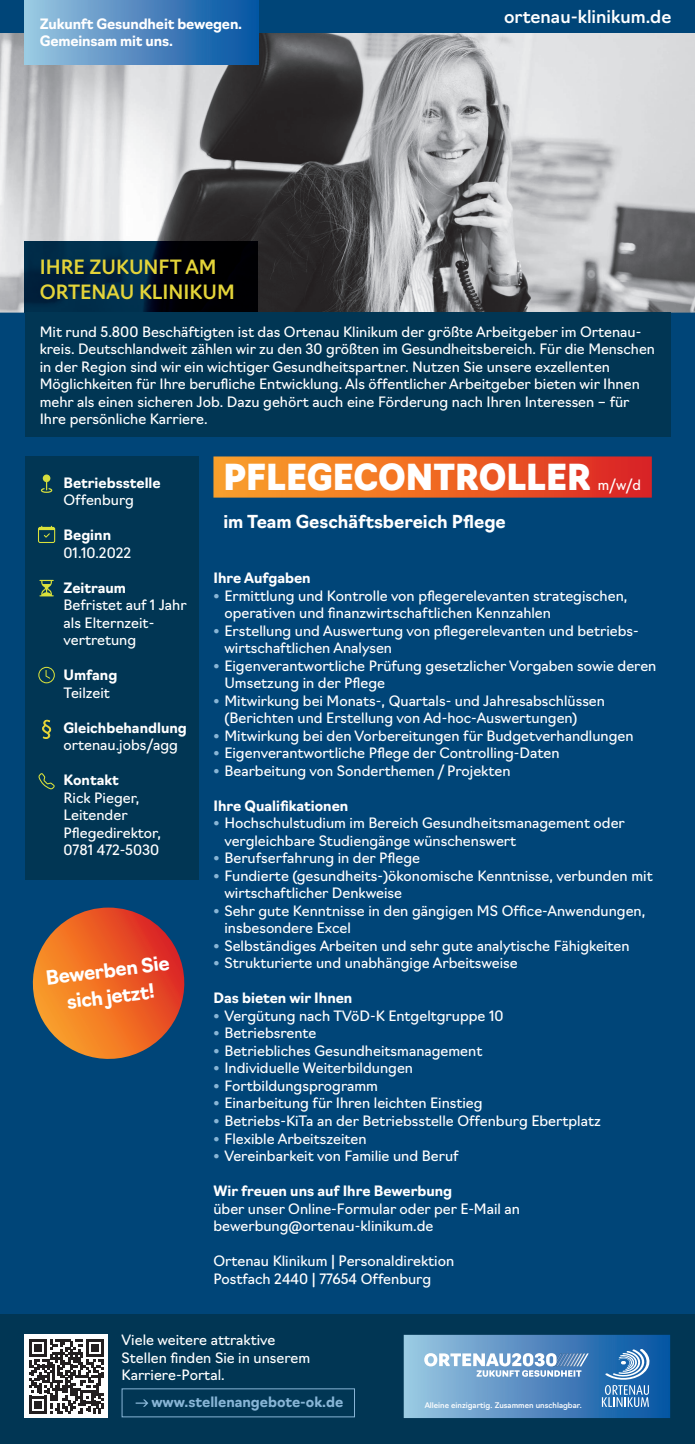
<style>
.page{position:relative;width:695px;height:1444px;background:#fff}
.page>*{position:absolute;margin:0;border:0;box-sizing:border-box;transform-origin:0 0}
.t1{font:900 35px "Navigo";color:#fff}
.t2{font:500 19.25px/24.5px "Navigo";color:#e4d439}
.t3{font:700 19.25px/26.2px "Navigo";color:#fff;text-align:center}
.t4{font:700 17.5px "Navigo";color:#fff}
.t5{font:500 17.5px "Navigo";color:#fff}
.t6{font:14px/17.5px "Navigo";color:#fff}
.t7{font:700 14px/17.5px "Navigo";color:#fff}
.t8{font:700 14px "Navigo";color:#88b5d6}
.t9{font:500 7.52px "Navigo";color:#fff}
.s1{font-family:"Dax Pro";font-weight:700;font-stretch:expanded;color:#88b5d6}
</style>
<div class="page">
<div style="left:0;top:313px;width:694px;height:1012px;background:#004578"></div>
<img style="left:0;top:32px;width:694px;height:281px">
<div style="left:213px;top:456px;width:438px;height:41px;background:linear-gradient(to right,#fda728,#dd2623)"></div>
<div style="left:0;top:1315px;width:694px;height:129px;background:#013654"></div>
<div style="left:25px;top:1334px;width:83px;height:84px;background:#fff"></div>
<svg style="left:29px;top:1339px;width:75px;height:74px"></svg>
<svg style="left:403px;top:1334px;width:267px;height:84px;background:#6195c5"></svg>
<svg style="left:136px;top:1399px;width:12px;height:7px"></svg>
<div style="left:122px;top:1388px;width:233px;height:29px;border:1px solid #88b5d6"></div>
<div style="left:25px;top:456px;width:173px;height:424px;background:#013654"></div>
<div style="left:43px;top:474px;width:7px;height:8px;background:#d4dd3e;border-radius:50%"></div>
<svg style="left:41px;top:478px;width:11px;height:15px"></svg>
<svg style="left:38px;top:526px;width:17px;height:17px"></svg>
<svg style="left:39px;top:580px;width:15px;height:16px"></svg>
<svg style="left:38px;top:667px;width:17px;height:16px"></svg>
<svg style="left:42px;top:720px;width:9px;height:19px"></svg>
<svg style="left:38px;top:773px;width:17px;height:16px"></svg>
<svg style="left:32px;top:907px;width:153px;height:152px"></svg>
<img style="left:25px;top:242px;width:232px;height:71px">
<div style="left:25px;top:313px;width:645px;height:124px;background:#013654"></div>
<div style="left:0;top:0;width:694px;height:32px;background:#004578"></div>
<div style="left:25px;top:0;width:233px;height:64px;background:linear-gradient(to right,#9ec5e1,#0350a1)"></div>
<p class="t7" style="left:40px;top:14px;width:204px">Zukunft Gesundheit bewegen.<br>Gemeinsam mit uns.</p>
<p class="t5" style="left:504px;top:3px;width:169px">ortenau-klinikum.de</p>
<h2 class="t2" style="left:40px;top:254px;width:196px">IHRE ZUKUNFT AM<br>ORTENAU KLINIKUM</h2>
<p class="t6" style="left:40px;top:321px;width:616px">Mit rund 5.800 Beschäftigten ist das Ortenau Klinikum der größte Arbeitgeber im Ortenau&shy;kreis. Deutschlandweit zählen wir zu den 30 größten im Gesundheitsbereich. Für die Menschen in der Region sind wir ein wichtiger Gesundheitspartner. Nutzen Sie unsere exzellenten Möglichkeiten für Ihre berufliche Entwicklung. Als öffentlicher Arbeitgeber bieten wir Ihnen mehr als einen sicheren Job. Dazu gehört auch eine Förderung nach Ihren Interessen – für Ihre persönliche Karriere.</p>
<p class="t7" style="left:63px;top:473px;width:99px">Betriebsstelle</p>
<p class="t6" style="left:63px;top:490px;width:72px">Offenburg</p>
<p class="t7" style="left:63px;top:525px;width:49px">Beginn</p>
<p class="t6" style="left:63px;top:543px;width:69px">01.10.2022</p>
<p class="t7" style="left:63px;top:578px;width:64px">Zeitraum</p>
<p class="t6" style="left:63px;top:595px;width:125px">Befristet auf 1 Jahr als Elternzeit&shy;vertretung</p>
<p class="t7" style="left:63px;top:665px;width:55px">Umfang</p>
<p class="t6" style="left:63px;top:683px;width:48px">Teilzeit</p>
<p class="t7" style="left:63px;top:718px;width:125px">Gleichbehandlung</p>
<p class="t6" style="left:63px;top:735px;width:116px">ortenau.jobs/agg</p>
<p class="t7" style="left:63px;top:770px;width:57px">Kontakt</p>
<p class="t6" style="left:63px;top:788px;width:99px">Rick Pieger,<br>Leitender<br>Pflegedirektor,<br>0781 472-5030</p>
<h2 class="t3" style="left:44px;top:963px;width:126px;rotate:-7deg">Bewerben Sie sich jetzt!</h2>
<h1 class="t1" style="left:223px;top:450px;width:369px">PFLEGECONTROLLER</h1>
<p class="t6" style="left:597px;top:475px;width:45px">m/w/d</p>
<p class="t4" style="left:223px;top:508px;width:284px">im Team Geschäftsbereich Pflege</p>
<p class="t7" style="left:213px;top:568px;width:99px">Ihre Aufgaben</p>
<p class="t6" style="left:224px;top:586px;width:404px;text-indent:-11px"><span class="s1">•</span> Ermittlung und Kontrolle von pflegerelevanten strategischen, operativen und finanzwirtschaftlichen Kennzahlen</p>
<p class="t6" style="left:224px;top:621px;width:416px;text-indent:-11px"><span class="s1">•</span> Erstellung und Auswertung von pflegerelevanten und betriebs&shy;wirtschaftlichen Analysen</p>
<p class="t6" style="left:224px;top:656px;width:433px;text-indent:-11px"><span class="s1">•</span> Eigenverantwortliche Prüfung gesetzlicher Vorgaben sowie deren<br>Umsetzung in der Pflege</p>
<p class="t6" style="left:224px;top:691px;width:382px;text-indent:-11px"><span class="s1">•</span> Mitwirkung bei Monats-, Quartals- und Jahresabschlüssen (Berichten und Erstellung von Ad-hoc-Auswertungen)</p>
<p class="t6" style="left:213px;top:726px;width:421px"><span class="s1">•</span> Mitwirkung bei den Vorbereitungen für Budgetverhandlungen</p>
<p class="t6" style="left:213px;top:743px;width:347px"><span class="s1">•</span> Eigenverantwortliche Pflege der Controlling-Daten</p>
<p class="t6" style="left:213px;top:761px;width:298px"><span class="s1">•</span> Bearbeitung von Sonderthemen / Projekten</p>
<p class="t7" style="left:213px;top:796px;width:136px">Ihre Qualifikationen</p>
<p class="t6" style="left:224px;top:813px;width:402px;text-indent:-11px"><span class="s1">•</span> Hochschulstudium im Bereich Gesundheitsmanagement oder vergleichbare Studiengänge wünschenswert</p>
<p class="t6" style="left:213px;top:848px;width:208px"><span class="s1">•</span> Berufserfahrung in der Pflege</p>
<p class="t6" style="left:224px;top:866px;width:430px;text-indent:-11px"><span class="s1">•</span> Fundierte (gesundheits-)ökonomische Kenntnisse, verbunden mit wirtschaftlicher Denkweise</p>
<p class="t6" style="left:224px;top:901px;width:422px;text-indent:-11px"><span class="s1">•</span> Sehr gute Kenntnisse in den gängigen MS Office-Anwendungen, insbesondere Excel</p>
<p class="t6" style="left:213px;top:936px;width:417px"><span class="s1">•</span> Selbständiges Arbeiten und sehr gute analytische Fähigkeiten</p>
<p class="t6" style="left:213px;top:953px;width:306px"><span class="s1">•</span> Strukturierte und unabhängige Arbeitsweise</p>
<p class="t7" style="left:213px;top:988px;width:140px">Das bieten wir Ihnen</p>
<p class="t6" style="left:213px;top:1006px;width:292px"><span class="s1">•</span> Vergütung nach TVöD-K Entgeltgruppe 10</p>
<p class="t6" style="left:213px;top:1023px;width:104px"><span class="s1">•</span> Betriebsrente</p>
<p class="t6" style="left:213px;top:1041px;width:270px"><span class="s1">•</span> Betriebliches Gesundheitsmanagement</p>
<p class="t6" style="left:213px;top:1058px;width:201px"><span class="s1">•</span> Individuelle Weiterbildungen</p>
<p class="t6" style="left:213px;top:1076px;width:166px"><span class="s1">•</span> Fortbildungsprogramm</p>
<p class="t6" style="left:213px;top:1093px;width:270px"><span class="s1">•</span> Einarbeitung für Ihren leichten Einstieg</p>
<p class="t6" style="left:213px;top:1111px;width:389px"><span class="s1">•</span> Betriebs-KiTa an der Betriebsstelle Offenburg Ebertplatz</p>
<p class="t6" style="left:213px;top:1128px;width:155px"><span class="s1">•</span> Flexible Arbeitszeiten</p>
<p class="t6" style="left:213px;top:1146px;width:246px"><span class="s1">•</span> Vereinbarkeit von Familie und Beruf</p>
<p class="t7" style="left:213px;top:1181px;width:240px">Wir freuen uns auf Ihre Bewerbung</p>
<p class="t6" style="left:213px;top:1198px;width:308px">über unser Online-Formular oder per E-Mail an bewerbung@ortenau-klinikum.de</p>
<p class="t6" style="left:213px;top:1251px;width:242px">Ortenau Klinikum | Personaldirektion<br>Postfach 2440 | 77654 Offenburg</p>
<p class="t6" style="left:122px;top:1330px;width:190px">Viele weitere attraktive<br>Stellen finden Sie in unserem<br>Karriere-Portal.</p>
<p class="t8" style="left:151px;top:1390px;width:193px">www.stellenangebote-ok.de</p>
<p class="t9" style="left:424px;top:1399px;width:158px">Alleine einzigartig. Zusammen unschlagbar.</p>
</div>
